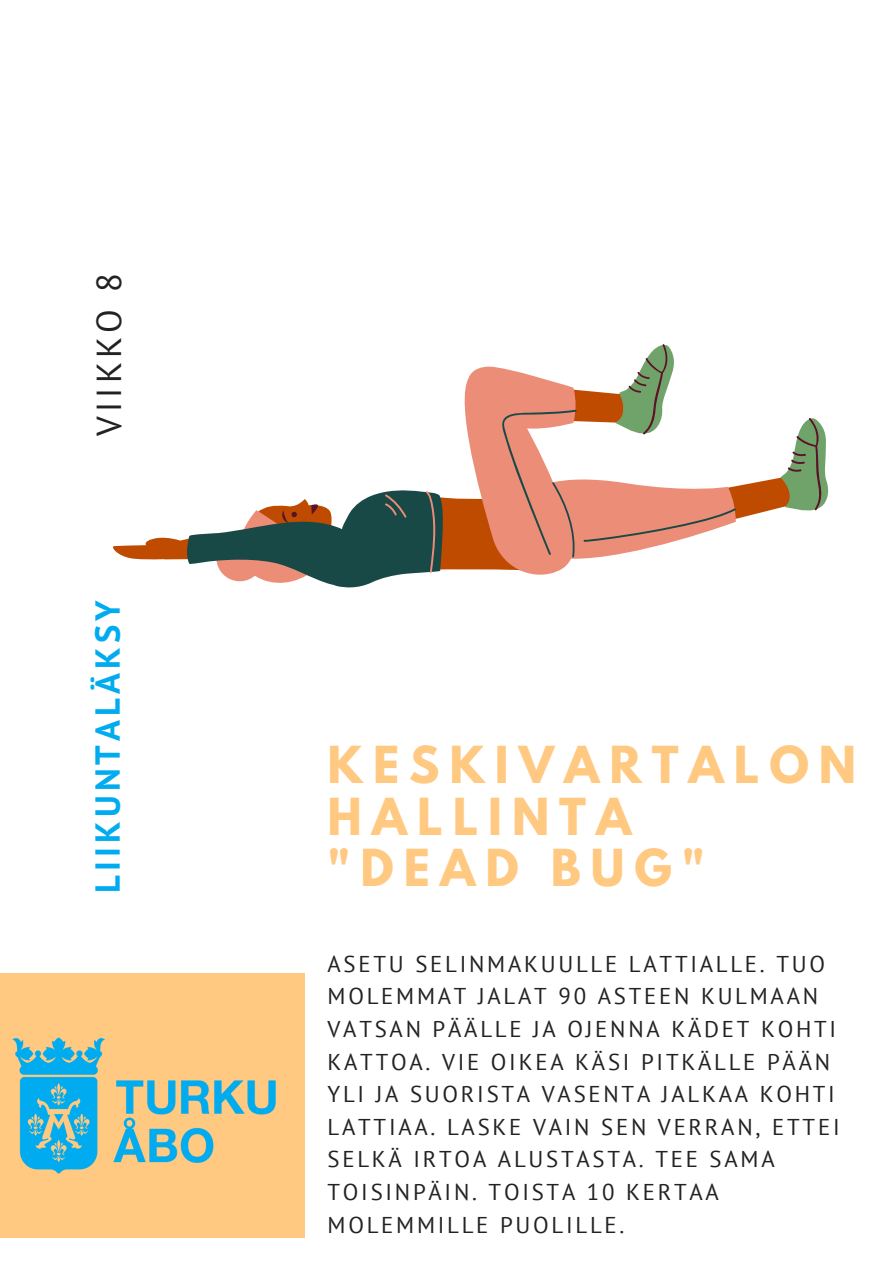
<style>
.page{position:relative;width:893px;height:1264px;background:#fff}
.page>*{position:absolute;margin:0;border:0;box-sizing:border-box;transform-origin:0 0}
.t1{font:700 45.15px/51.8px "League Spartan";letter-spacing:.22em;color:#ffc982}
.t2{font:700 34.65px "PT Sans";letter-spacing:.12em;color:#00acef}
.t3{font:34.65px "PT Sans";letter-spacing:.12em;color:#222}
.t4{font:22.8px/32.5px "PT Sans";letter-spacing:.12em;color:#222}
</style>
<div class="page">
<div style="left:0;top:973px;width:305px;height:264px;background:#ffc982"></div>
<img style="left:12px;top:1037px;width:264px;height:137px">
<svg style="left:113px;top:344px;width:716px;height:244px"></svg>
<h2 class="t3" style="left:86px;top:435px;width:164px;rotate:-90deg">VIIKKO 8</h2>
<h2 class="t2" style="left:84px;top:892px;width:294px;rotate:-90deg">LIIKUNTALÄKSY</h2>
<h1 class="t1" style="left:327px;top:744px;width:530px">KESKIVARTALON<br>HALLINTA<br>"DEAD BUG"</h1>
<p class="t4" style="left:327px;top:947px;width:513px">ASETU SELINMAKUULLE LATTIALLE. TUO MOLEMMAT JALAT 90 ASTEEN KULMAAN VATSAN PÄÄLLE JA OJENNA KÄDET KOHTI KATTOA. VIE OIKEA KÄSI PITKÄLLE PÄÄN YLI JA SUORISTA VASENTA JALKAA KOHTI LATTIAA. LASKE VAIN SEN VERRAN, ETTEI SELKÄ IRTOA ALUSTASTA. TEE SAMA TOISINPÄIN. TOISTA 10 KERTAA MOLEMMILLE PUOLILLE.</p>
</div>
